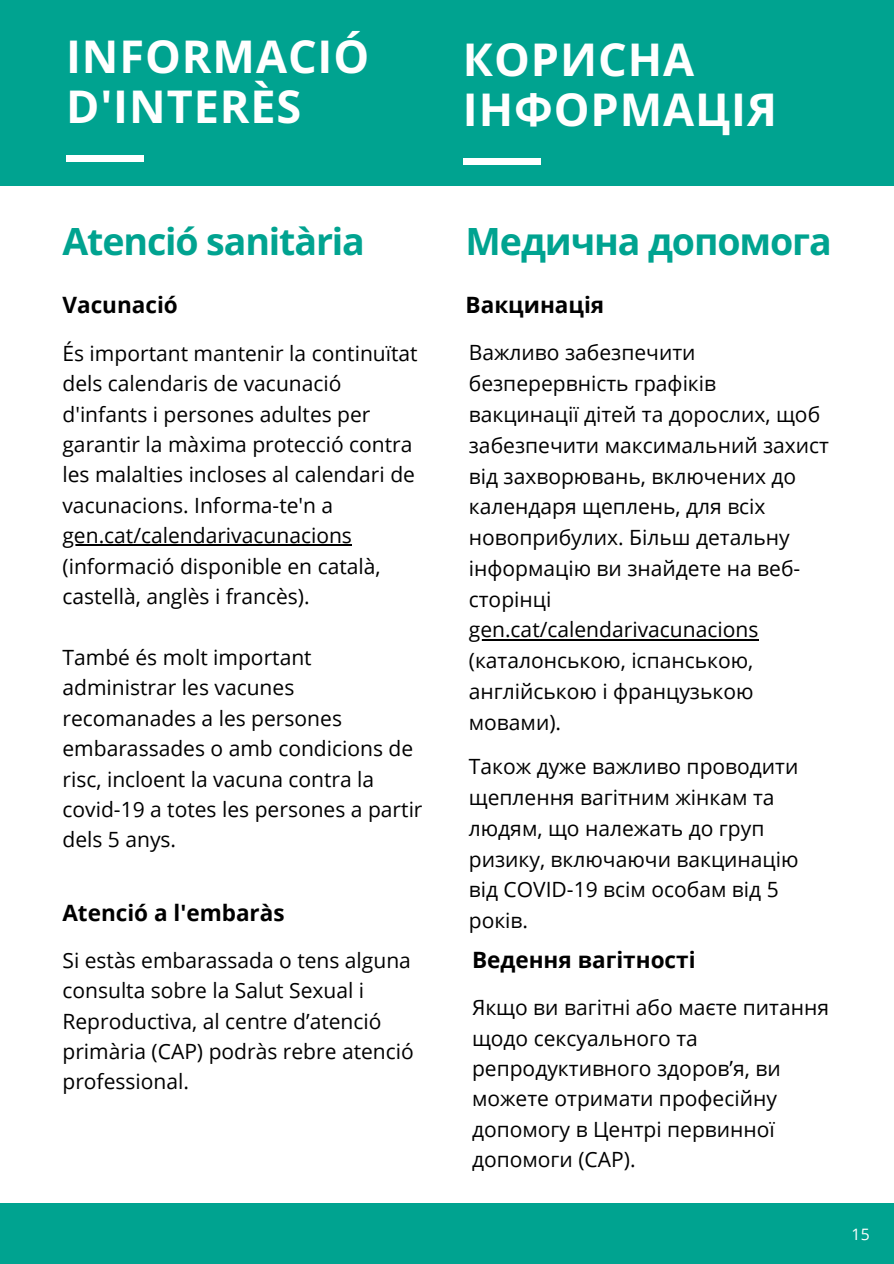
<style>
.page{position:relative;width:894px;height:1264px;background:#fff}
.page>*{position:absolute;margin:0;border:0;box-sizing:border-box;transform-origin:0 0}
.t1{font:700 45px/49.5px "Open Sans";letter-spacing:.02em;color:#fff}
.t2{font:700 37.5px "Open Sans";letter-spacing:-.03em;color:#00a390}
.t3{font:700 22.5px "Open Sans";color:#000}
.t4{font:21px/30.5px "Open Sans";color:#000}
.t5{font:15.75px "Open Sans";color:#fff}
</style>
<div class="page">
<hr style="left:62px;top:544px;width:290px;height:1px;background:#000">
<hr style="left:468px;top:639px;width:290px;height:1px;background:#000">
<div style="left:0;top:1203px;width:893px;height:60px;background:#00a390"></div>
<div style="left:0;top:0;width:893px;height:185px;background:#00a390"></div>
<div style="left:66px;top:155px;width:78px;height:7px;background:#fff"></div>
<div style="left:463px;top:158px;width:77px;height:7px;background:#fff"></div>
<h1 class="t1" style="left:66px;top:31px;width:304px">INFORMACIÓ<br>D'INTERÈS</h1>
<h2 class="t2" style="left:62px;top:215px;width:304px">Atenció sanitària</h2>
<p class="t3" style="left:62px;top:289px;width:117px">Vacunació</p>
<p class="t4" style="left:62px;top:337px;width:356px">És important mantenir la continuïtat dels calendaris de vacunació d'infants i persones adultes per garantir la màxima protecció contra les malalties incloses al calendari de vacunacions. Informa-te'n a gen.cat/calendarivacunacions (informació disponible en català, castellà, anglès i francès).</p>
<p class="t4" style="left:62px;top:641px;width:361px">També és molt important administrar les vacunes recomanades a les persones embarassades o amb condicions de risc, incloent la vacuna contra la covid-19 a totes les persones a partir dels 5 anys.</p>
<p class="t3" style="left:62px;top:896px;width:224px">Atenció a l'embaràs</p>
<p class="t4" style="left:62px;top:944px;width:353px">Si estàs embarassada o tens alguna consulta sobre la Salut Sexual i<br>Reproductiva, al centre d’atenció primària (CAP) podràs rebre atenció professional.</p>
<h1 class="t1" style="left:463px;top:34px;width:315px">КОРИСНА<br>ІНФОРМАЦІЯ</h1>
<h2 class="t2" style="left:465px;top:215px;width:367px">Медична допомога</h2>
<p class="t3" style="left:465px;top:289px;width:140px">Вакцинація</p>
<p class="t4" style="left:468px;top:337px;width:361px">Важливо забезпечити безперервність графіків вакцинації дітей та дорослих, щоб забезпечити максимальний захист від захворювань, включених до календаря щеплень, для всіх новоприбулих. Більш детальну інформацію ви знайдете на веб&shy;сторінці gen.cat/calendarivacunacions (каталонською, іспанською, англійською і французькою мовами).</p>
<p class="t4" style="left:468px;top:750px;width:331px">Також дуже важливо проводити щеплення вагітним жінкам та людям, що належать до груп ризику, включаючи вакцинацію від COVID-19 всім особам від 5 років.</p>
<p class="t3" style="left:472px;top:944px;width:225px">Ведення вагітності</p>
<p class="t4" style="left:472px;top:991px;width:358px">Якщо ви вагітні або маєте питання щодо сексуального та репродуктивного здоров’я, ви можете отримати професійну допомогу в Центрі первинної допомоги (CAP).</p>
<p class="t5" style="left:851px;top:1222px;width:20px">15</p>
</div>
